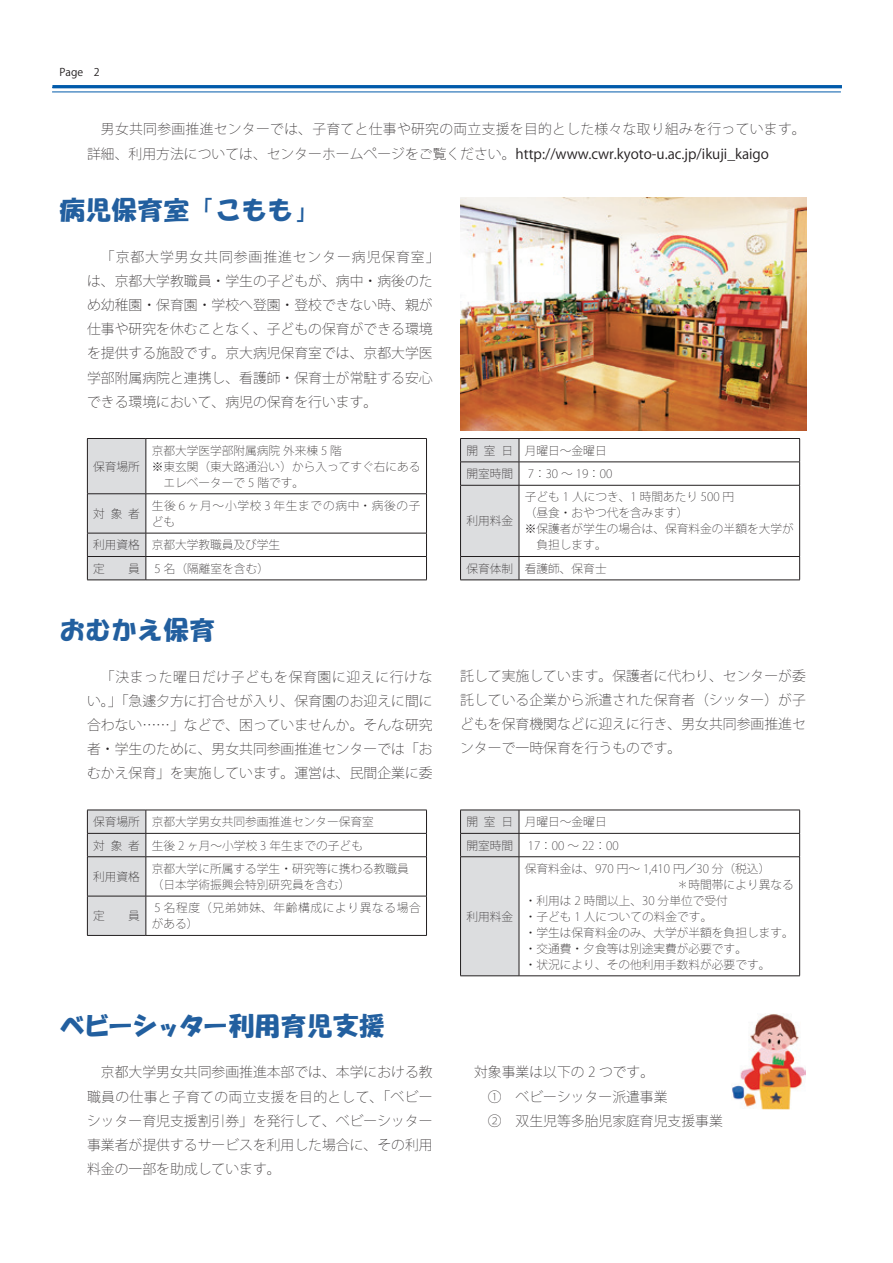
<style>
.page{position:relative;width:893px;height:1263px;background:#fff}
.page>*{position:absolute;margin:0;border:0;box-sizing:border-box;transform-origin:0 0}
.t1{font:25.5px "HG Soei Kakupoptai";letter-spacing:.02em;color:#225f9f}
.t2{font:25.5px "HG Soei Kakupoptai";letter-spacing:-.005em;color:#225f9f}
.t3{font:200 13.8px/24.2px "Koz Go Pro";color:#231f20;text-align:justify}
.t4{font:200 13.8px/24.2px "Koz Go Pro";letter-spacing:.02em;color:#231f20}
.t5{font:200 11.7px/23.4px "Koz Go Pro";color:#231f20}
.t6{font:200 11.7px/15.9px "Koz Go Pro";letter-spacing:.055em;color:#231f20}
.t7{font:200 11.7px/15.9px "Koz Go Pro";letter-spacing:.06em;color:#231f20}
.t8{font:10.65px "Koz Go Pro";color:#231f20}
.s1{font-weight:400}
</style>
<div class="page">
<hr style="left:146px;top:438px;width:281px;height:1px;background:#231f20">
<hr style="left:426px;top:439px;width:1px;height:54px;background:#231f20">
<hr style="left:146px;top:493px;width:281px;height:1px;background:#231f20">
<hr style="left:426px;top:494px;width:1px;height:39px;background:#231f20">
<hr style="left:146px;top:533px;width:281px;height:1px;background:#231f20">
<hr style="left:146px;top:556px;width:281px;height:1px;background:#231f20">
<svg style="left:87px;top:438px;width:60px;height:142px;background:#cccdcf"></svg>
<svg style="left:426px;top:533px;width:1px;height:47px"></svg>
<hr style="left:87px;top:580px;width:59px;height:1px;background:#231f20">
<hr style="left:146px;top:580px;width:281px;height:1px;background:#231f20">
<hr style="left:519px;top:438px;width:281px;height:1px;background:#231f20">
<hr style="left:519px;top:462px;width:281px;height:1px;background:#231f20">
<svg style="left:799px;top:439px;width:1px;height:46px"></svg>
<hr style="left:519px;top:485px;width:281px;height:1px;background:#231f20">
<hr style="left:799px;top:485px;width:1px;height:71px;background:#231f20">
<hr style="left:519px;top:556px;width:281px;height:1px;background:#231f20">
<svg style="left:460px;top:438px;width:60px;height:142px;background:#cdcdcf"></svg>
<svg style="left:799px;top:557px;width:1px;height:23px"></svg>
<hr style="left:460px;top:580px;width:59px;height:1px;background:#231f20">
<hr style="left:519px;top:580px;width:281px;height:1px;background:#231f20">
<img style="left:460px;top:197px;width:346px;height:234px">
<hr style="left:146px;top:810px;width:281px;height:1px;background:#231f20">
<hr style="left:146px;top:833px;width:281px;height:1px;background:#231f20">
<svg style="left:87px;top:810px;width:60px;height:125px;background:#d5d6d8"></svg>
<svg style="left:426px;top:810px;width:1px;height:46px"></svg>
<hr style="left:87px;top:856px;width:59px;height:1px;background:#231f20">
<hr style="left:87px;top:857px;width:1px;height:39px;background:#231f20">
<hr style="left:146px;top:856px;width:281px;height:1px;background:#231f20">
<hr style="left:146px;top:857px;width:1px;height:39px;background:#231f20">
<hr style="left:426px;top:857px;width:1px;height:39px;background:#231f20">
<hr style="left:87px;top:896px;width:59px;height:1px;background:#231f20">
<hr style="left:87px;top:896px;width:1px;height:39px;background:#231f20">
<hr style="left:146px;top:896px;width:281px;height:1px;background:#231f20">
<hr style="left:146px;top:896px;width:1px;height:39px;background:#231f20">
<hr style="left:426px;top:896px;width:1px;height:39px;background:#231f20">
<hr style="left:87px;top:935px;width:59px;height:1px;background:#231f20">
<hr style="left:146px;top:935px;width:281px;height:1px;background:#231f20">
<hr style="left:519px;top:810px;width:281px;height:1px;background:#231f20">
<hr style="left:519px;top:833px;width:281px;height:1px;background:#231f20">
<div style="left:460px;top:810px;width:60px;height:165px;background:#dcdddf"></div>
<svg style="left:799px;top:810px;width:1px;height:46px"></svg>
<hr style="left:460px;top:856px;width:59px;height:1px;background:#231f20">
<hr style="left:460px;top:857px;width:1px;height:118px;background:#231f20">
<hr style="left:519px;top:856px;width:281px;height:1px;background:#231f20">
<hr style="left:519px;top:857px;width:1px;height:118px;background:#231f20">
<hr style="left:799px;top:857px;width:1px;height:118px;background:#231f20">
<hr style="left:460px;top:975px;width:59px;height:1px;background:#231f20">
<hr style="left:519px;top:975px;width:281px;height:1px;background:#231f20">
<img style="left:732px;top:1014px;width:74px;height:95px">
<hr style="left:52px;top:85px;width:790px;height:3px;background:#015aaa">
<hr style="left:52px;top:91px;width:789px;height:1px;background:#015aaa">
<p class="t8" style="left:60px;top:65px;width:42px">Page　2</p>
<p class="t4" style="left:87px;top:117px;width:720px;text-indent:14px">男女共同参画推進センターでは、子育てと仕事や研究の両立支援を目的とした様々な取り組みを行っています。詳細、利用方法については、センターホームページをご覧ください。<span class="s1">http://www.cwr.kyoto-u.ac.jp/ikuji_kaigo</span></p>
<h1 class="t1" style="left:60px;top:197px;width:261px">病児保育室「こもも」</h1>
<p class="t3" style="left:87px;top:244px;width:354px;text-align:left;text-indent:14px">「京都大学男女共同参画推進センター病児保育室」は、京都大学教職員・学生の子どもが、病中・病後のため幼稚園・保育園・学校へ登園・登校できない時、親が仕事や研究を休むことなく、子どもの保育ができる環境を提供する施設です。京大病児保育室では、京都大学医学部附属病院と連携し、看護師・保育士が常駐する安心できる環境において、病児の保育を行います。</p>
<p class="t5" style="left:93px;top:454px;width:48px">保育場所</p>
<p class="t5" style="left:152px;top:439px;width:192px">京都大学医学部附属病院 外来棟 5 階</p>
<p class="t5" style="left:152px;top:454px;width:270px">※東玄関（東大路通沿い）から入ってすぐ右にある</p>
<p class="t5" style="left:163px;top:470px;width:142px">エレベーターで 5 階です。</p>
<p class="t5" style="left:93px;top:502px;width:48px">対象者</p>
<p class="t7" style="left:152px;top:498px;width:270px">生後 6 ヶ月～小学校 3 年生までの病中・病後の子ども</p>
<p class="t5" style="left:93px;top:533px;width:189px">利用資格 京都大学教職員及び学生定</p>
<p class="t5" style="left:128px;top:557px;width:13px">員</p>
<p class="t5" style="left:155px;top:557px;width:116px">5 名（隔離室を含む）</p>
<h1 class="t1" style="left:60px;top:617px;width:157px">おむかえ保育</h1>
<p class="t3" style="left:87px;top:664px;width:347px;text-indent:14px">「決まった曜日だけ子どもを保育園に迎えに行けない。」「急遽夕方に打合せが入り、保育園のお迎えに間に合わない……」などで、困っていませんか。そんな研究者・学生のために、男女共同参画推進センターでは「おむかえ保育」を実施しています。運営は、民間企業に委</p>
<p class="t5" style="left:93px;top:810px;width:282px">保育場所 京都大学男女共同参画推進センター保育室対象者 生後 2 ヶ月～小学校 3 年生までの子ども</p>
<p class="t5" style="left:93px;top:865px;width:48px">利用資格</p>
<p class="t5" style="left:152px;top:860px;width:259px;line-height:15.9px">京都大学に所属する学生・研究等に携わる教職員（日本学術振興会特別研究員を含む）</p>
<p class="t5" style="left:93px;top:904px;width:13px">定</p>
<p class="t5" style="left:128px;top:904px;width:13px">員</p>
<p class="t6" style="left:152px;top:900px;width:271px">5 名程度（兄弟姉妹、年齢構成により異なる場合がある）</p>
<h1 class="t2" style="left:60px;top:1013px;width:326px">ベビーシッター利用育児支援</h1>
<p class="t3" style="left:87px;top:1060px;width:347px;text-indent:14px">京都大学男女共同参画推進本部では、本学における教職員の仕事と子育ての両立支援を目的として、「ベビーシッター育児支援割引券」を発行して、ベビーシッター事業者が提供するサービスを利用した場合に、その利用料金の一部を助成しています。</p>
<p class="t5" style="left:466px;top:439px;width:148px">開室日 月曜日～金曜日開室時間 7：30 ～ 19：00</p>
<p class="t5" style="left:466px;top:509px;width:48px">利用料金</p>
<p class="t5" style="left:525px;top:485px;width:211px">子ども 1 人につき、1 時間あたり 500 円</p>
<p class="t5" style="left:525px;top:501px;width:165px">（昼食・おやつ代を含みます）</p>
<p class="t5" style="left:525px;top:517px;width:270px">※保護者が学生の場合は、保育料金の半額を大学が</p>
<p class="t5" style="left:537px;top:533px;width:72px">負担します。</p>
<p class="t5" style="left:466px;top:557px;width:142px">保育体制 看護師、保育士</p>
<p class="t3" style="left:460px;top:663px;width:347px">託して実施しています。保護者に代わり、センターが委託している企業から派遣された保育者（シッター）が子どもを保育機関などに迎えに行き、男女共同参画推進センターで一時保育を行うものです。</p>
<p class="t5" style="left:466px;top:810px;width:154px">開室日 月曜日～金曜日開室時間 17：00 ～ 22：00</p>
<p class="t5" style="left:466px;top:905px;width:48px">利用料金</p>
<p class="t5" style="left:525px;top:857px;width:247px">保育料金は、970 円～ 1,410 円／30 分（税込）</p>
<p class="t5" style="left:677px;top:873px;width:118px">＊時間帯により異なる</p>
<p class="t5" style="left:525px;top:889px;width:204px">・利用は 2 時間以上、30 分単位で受付</p>
<p class="t5" style="left:525px;top:905px;width:189px">・子ども 1 人についての料金です。</p>
<p class="t5" style="left:525px;top:921px;width:270px">・学生は保育料金のみ、大学が半額を負担します。</p>
<p class="t5" style="left:525px;top:936px;width:224px">・交通費・夕食等は別途実費が必要です。</p>
<p class="t5" style="left:525px;top:952px;width:247px">・状況により、その他利用手数料が必要です。</p>
<p class="t3" style="left:488px;top:1060px;width:236px;text-align:left;text-indent:-14px">対象事業は以下の 2 つです。<br>①　ベビーシッター派遣事業<br>②　双生児等多胎児家庭育児支援事業</p>
</div>
